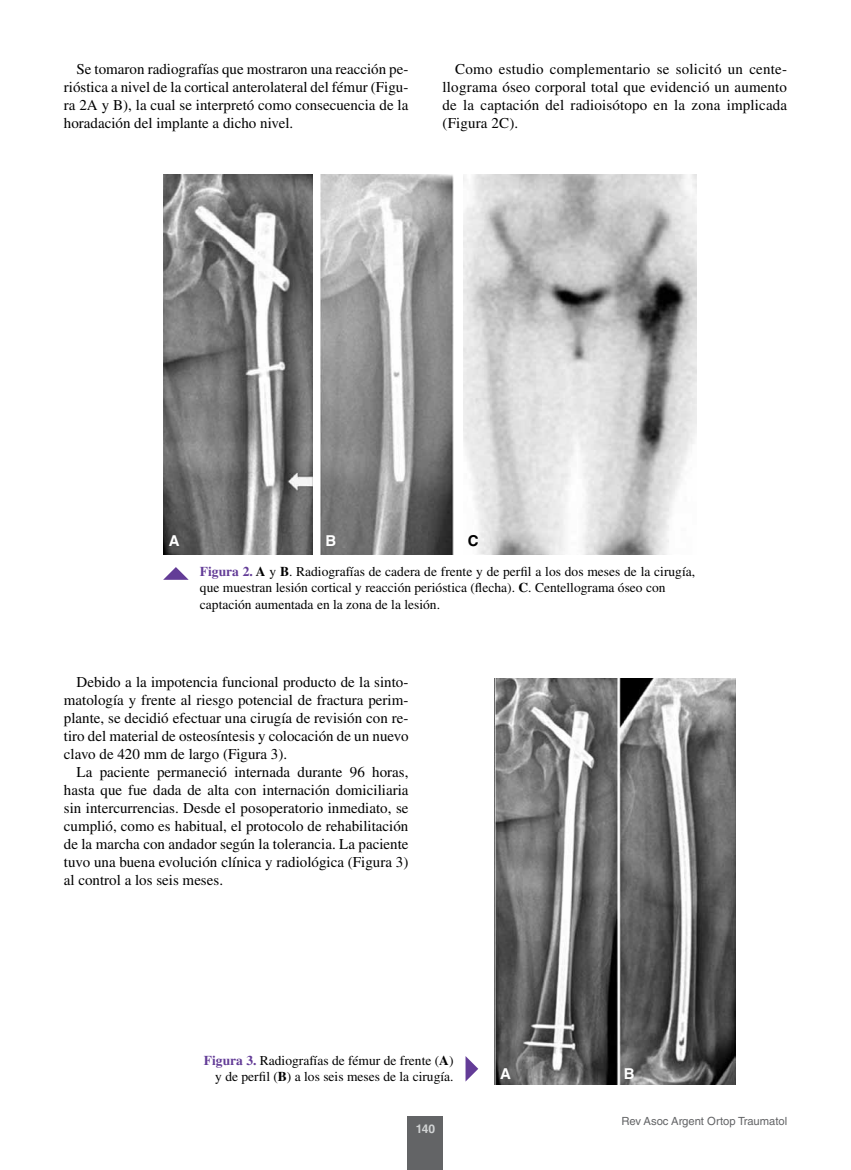
<style>
.page{position:relative;width:851px;height:1170px;background:#fff}
.page>*{position:absolute;margin:0;border:0;box-sizing:border-box;transform-origin:0 0}
.t1{font:15px/18px "Times LT Std";color:#000;text-align:justify}
.t2{font:700 15px "Helvetica LT Std";color:#fff}
.t3{font:700 15px "Helvetica LT Std";color:#000}
.t4{font:13.5px/16.2px "Times LT Std";color:#000}
.t5{font:700 12px "Helvetica LT Std";color:#d1d3d4}
.t6{font:11.25px "Helvetica LT Std";color:#636466}
.s1{font-weight:700;color:#633c97}
.s2{font-weight:700}
</style>
<div class="page">
<div style="left:407px;top:1116px;width:36px;height:53px;background:#636466"></div>
<img style="left:494px;top:678px;width:241px;height:406px">
<img style="left:163px;top:175px;width:149px;height:379px">
<img style="left:321px;top:175px;width:132px;height:379px">
<img style="left:463px;top:175px;width:233px;height:379px">
<svg style="left:164px;top:567px;width:24px;height:12px"></svg>
<svg style="left:465px;top:1056px;width:13px;height:25px"></svg>
<p class="t1" style="left:64px;top:60px;width:346px;text-indent:13px">Se tomaron radiografías que mostraron una reacción pe&shy;rióstica a nivel de la cortical anterolateral del fémur (Figu&shy;ra 2A y B), la cual se interpretó como consecuencia de la horadación del implante a dicho nivel.</p>
<p class="t1" style="left:442px;top:60px;width:346px;text-indent:13px">Como estudio complementario se solicitó un cente&shy;llograma óseo corporal total que evidenció un aumento de la captación del radioisótopo en la zona implicada (Figura 2C).</p>
<p class="t2" style="left:169px;top:532px;width:12px">A</p>
<p class="t2" style="left:325px;top:532px;width:12px">B</p>
<p class="t3" style="left:467px;top:532px;width:12px">C</p>
<p class="t4" style="left:200px;top:563px;width:496px"><span class="s1">Figura 2.</span> <span class="s2">A</span> y <span class="s2">B</span>. Radiografías de cadera de frente y de perfil a los dos meses de la cirugía, que muestran lesión cortical y reacción perióstica (flecha). <span class="s2">C</span>. Centellograma óseo con captación aumentada en la zona de la lesión.</p>
<p class="t1" style="left:64px;top:672px;width:346px;text-indent:13px">Debido a la impotencia funcional producto de la sinto&shy;matología y frente al riesgo potencial de fractura perim&shy;plante, se decidió efectuar una cirugía de revisión con re&shy;tiro del material de osteosíntesis y colocación de un nuevo clavo de 420 mm de largo (Figura 3).</p>
<p class="t1" style="left:64px;top:762px;width:346px;text-indent:13px">La paciente permaneció internada durante 96 horas, hasta que fue dada de alta con internación domiciliaria sin intercurrencias. Desde el posoperatorio inmediato, se cumplió, como es habitual, el protocolo de rehabilitación de la marcha con andador según la tolerancia. La paciente tuvo una buena evolución clínica y radiológica (Figura 3) al control a los seis meses.</p>
<p class="t4" style="left:204px;top:1052px;width:251px;text-align:right"><span class="s1">Figura 3.</span> Radiografías de fémur de frente (<span class="s2">A</span>) y de perfil (<span class="s2">B</span>) a los seis meses de la cirugía.</p>
<p class="t5" style="left:415px;top:1121px;width:21px">140</p>
<p class="t2" style="left:500px;top:1064px;width:12px">A</p>
<p class="t2" style="left:623px;top:1064px;width:12px">B</p>
<p class="t6" style="left:621px;top:1114px;width:167px">Rev Asoc Argent Ortop Traumatol</p>
</div>
